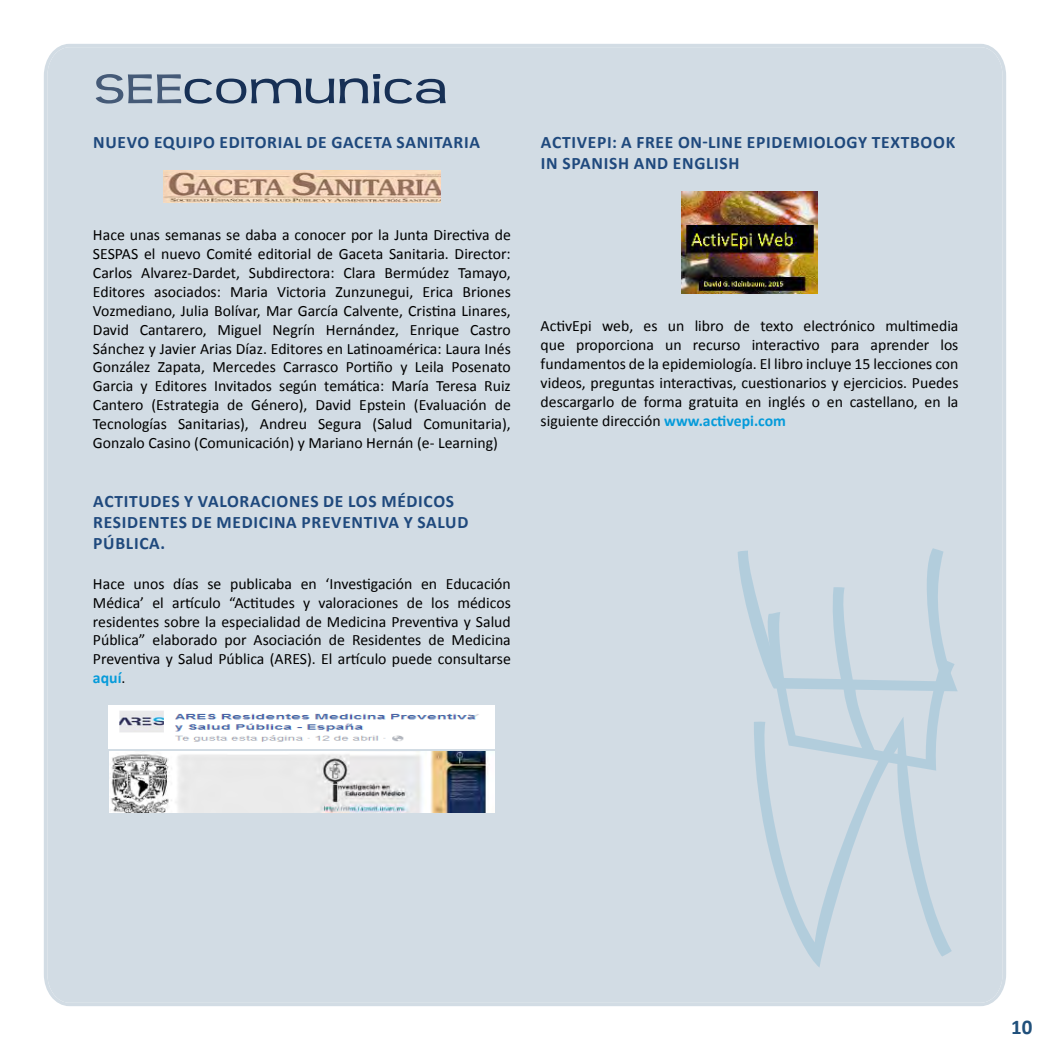
<style>
.page{position:relative;width:1050px;height:1050px;background:#fff}
.page>*{position:absolute;margin:0;border:0;box-sizing:border-box;transform-origin:0 0}
.t1{font:43.75px "Teen";color:#173055;scale:1.29 1}
.t2{font:700 21px "Calibri";color:#20507b}
.t3{font:700 17.5px/21px "Calibri";letter-spacing:.04em;color:#1f497d;text-align:justify}
.t4{font:15.75px/18.9px "Calibri";color:#000;text-align:justify}
.s1{color:#455a77}
.s2{font-weight:700;color:#059bda}
</style>
<div class="page">
<div style="left:44px;top:44px;width:962px;height:962px;background:#d2dce4"></div>
<img style="left:163px;top:171px;width:278px;height:31px">
<img style="left:109px;top:705px;width:386px;height:43px">
<img style="left:109px;top:752px;width:386px;height:60px">
<img style="left:681px;top:192px;width:137px;height:101px">
<svg style="left:754px;top:771px;width:198px;height:197px;background:#ccd9e2"></svg>
<svg style="left:738px;top:548px;width:220px;height:223px;background:#cad8e2"></svg>
<h1 class="t1" style="left:94px;top:63px;width:276px"><span class="s1">SEE</span>comunica</h1>
<p class="t3" style="left:93px;top:132px;width:388px">NU EVO EQUI PO EDITORIAL DE GACETA SANITARIA</p>
<p class="t4" style="left:93px;top:226px;width:419px">Hace unas semanas se daba a conocer por la Junta Directiva de SESPAS el nuevo Comité editorial de Gaceta Sanitaria. Director:<br>Carlos Alvarez-Dardet, Subdirectora: Clara Bermúdez Tamayo, Editores asociados: Maria Victoria Zunzunegui, Erica Briones Vozmediano, Julia Bolívar, Mar García Calvente, Cristina Linares, David Cantarero, Miguel Negrín Hernández, Enrique Castro Sánchez y Javier Arias Díaz. Editores en Latinoamérica: Laura Inés González Zapata, Mercedes Carrasco Portiño y Leila Posenato Garcia y Editores Invitados según temática: María Teresa Ruiz Cantero (Estrategia de Género), David Epstein (Evaluación de Tecnologías Sanitarias), Andreu Segura (Salud Comunitaria), Gonzalo Casino (Comunicación) y Mariano Hernán (e- Learning)</p>
<p class="t3" style="left:93px;top:491px;width:364px">ACTITUD ES Y VALORACIONES DE LOS MÉDI COS RESIDENTES DE MEDICINA PREVENTIVA Y SALUD PÚBLICA.</p>
<p class="t4" style="left:93px;top:574px;width:419px">Hace unos días se publicaba en ‘Investigación en Educación Médica’ el artículo “Actitudes y valoraciones de los médicos residentes sobre la especialidad de Medicina Preventiva y Salud Pública” elaborado por Asociación de Residentes de Medicina Preventiva y Salud Pública (ARES). El artículo puede consultarse <span class="s2">AQUÍ</span>.</p>
<p class="t3" style="left:541px;top:132px;width:414px">ACTIVEPI: A FREE ON-LINE EPIDEMIOLOGY TEXTBOOK<br>IN SPANISH AND ENGLISH</p>
<p class="t4" style="left:541px;top:317px;width:419px">ActivEpi web, es un libro de texto electrónico multimedia que proporciona un recurso interactivo para aprender los fundamentos de la epidemiología. El libro incluye 15 lecciones con videos, preguntas interactivas, cuestionarios y ejercicios. Puedes descargarlo de forma gratuita en inglés o en castellano, en la siguiente dirección <span class="s2">WWW.ACTIVEPI.COM</span></p>
<h2 class="t2" style="left:1011px;top:1013px;width:23px">10</h2>
</div>
